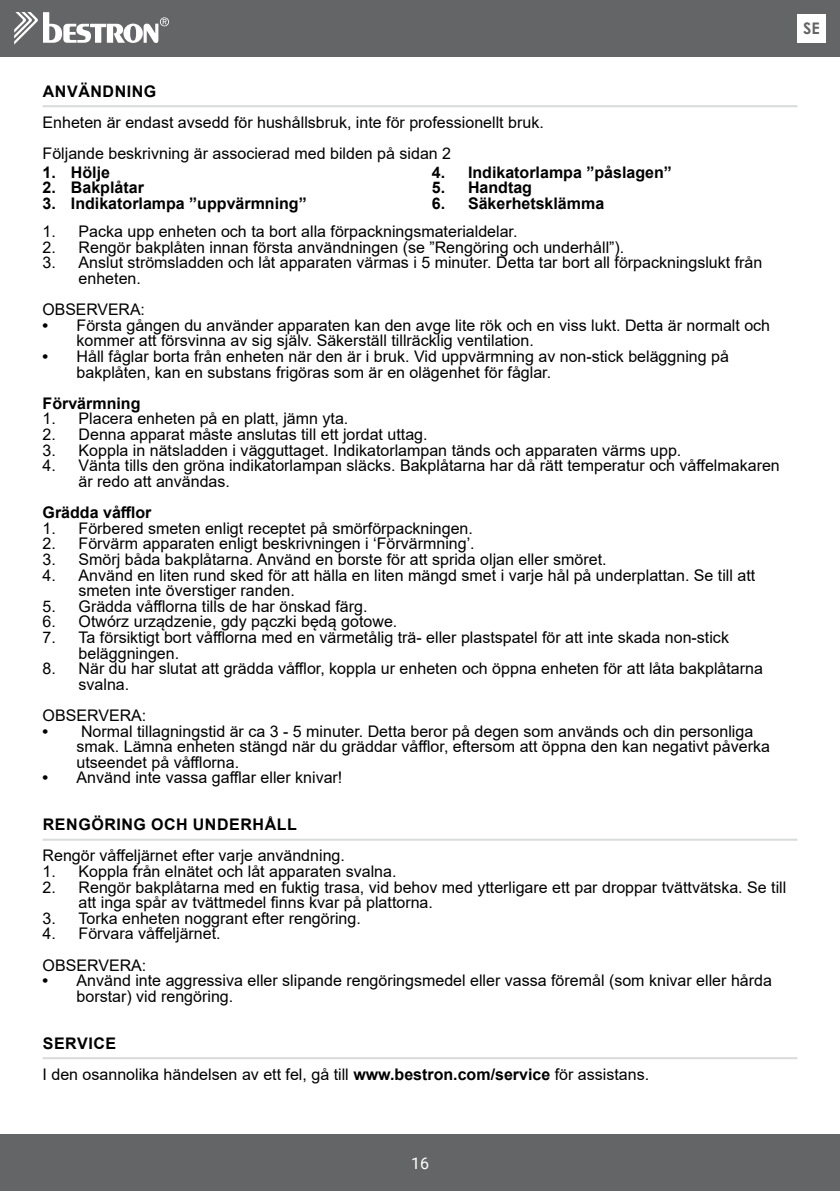
<style>
.page{position:relative;width:840px;height:1191px;background:#fff}
.page>*{position:absolute;margin:0;border:0;box-sizing:border-box;transform-origin:0 0}
.t1{font:16px/15.6px "Arial";color:#000}
.t2{font:700 16px "Arial";color:#000}
.t3{font:700 16px "Arial";letter-spacing:.035em;color:#000}
.t4{font:16px "Roboto";color:#fff}
.t5{font:700 16px "Century Gothic";color:#646567}
.s1{font-weight:700}
</style>
<div class="page">
<hr style="left:43px;top:105px;width:754px;height:2px;background:#d9dadb">
<hr style="left:43px;top:838px;width:754px;height:2px;background:#d9dadb">
<hr style="left:43px;top:1057px;width:754px;height:2px;background:#d9dadb">
<div style="left:0;top:0;width:839px;height:57px;background:#646567"></div>
<div style="left:0;top:1134px;width:839px;height:57px;background:#646567"></div>
<svg style="left:14px;top:12px;width:155px;height:33px"></svg>
<div style="left:797px;top:14px;width:28px;height:29px;background:#fff"></div>
<p class="t5" style="left:802px;top:19px;width:18px">SE</p>
<p class="t3" style="left:43px;top:82px;width:115px">ANVÄNDNING</p>
<p class="t1" style="left:43px;top:108px;width:502px;line-height:31.2px">Enheten är endast avsedd för hushållsbruk, inte för professionellt bruk.<br>Följande beskrivning är associerad med bilden på sidan 2</p>
<p class="t2" style="left:43px;top:163px;width:69px">1. Hölje</p>
<p class="t2" style="left:43px;top:178px;width:103px">2. Bakplåtar</p>
<p class="t2" style="left:43px;top:194px;width:265px">3. Indikatorlampa ”uppvärmning”</p>
<p class="t2" style="left:432px;top:163px;width:241px">4. Indikatorlampa ”påslagen”</p>
<p class="t2" style="left:432px;top:178px;width:102px">5. Handtag</p>
<p class="t2" style="left:432px;top:194px;width:174px">6. Säkerhetsklämma</p>
<p class="t1" style="left:43px;top:225px;width:476px">1. Packa upp enheten och ta bort alla förpackningsmaterialdelar.</p>
<p class="t1" style="left:43px;top:241px;width:583px">2. Rengör bakplåten innan första användningen (se ”Rengöring och underhåll”).</p>
<p class="t1" style="left:79px;top:256px;width:685px;text-indent:-36px">3. Anslut strömsladden och låt apparaten värmas i 5 minuter. Detta tar bort all förpackningslukt från enheten.</p>
<p class="t1" style="left:43px;top:302px;width:104px">OBSERVERA:</p>
<p class="t1" style="left:77px;top:319px;width:694px;text-indent:-34px"><span class="s1">•</span> Första gången du använder apparaten kan den avge lite rök och en viss lukt. Detta är normalt och kommer att försvinna av sig själv. Säkerställ tillräcklig ventilation.</p>
<p class="t1" style="left:77px;top:350px;width:653px;text-indent:-34px"><span class="s1">•</span> Håll fåglar borta från enheten när den är i bruk. Vid uppvärmning av non-stick beläggning på bakplåten, kan en substans frigöras som är en olägenhet för fåglar.</p>
<p class="t2" style="left:43px;top:392px;width:99px">Förvärmning</p>
<p class="t1" style="left:43px;top:412px;width:307px">1. Placera enheten på en platt, jämn yta.</p>
<p class="t1" style="left:43px;top:428px;width:386px">2. Denna apparat måste anslutas till ett jordat uttag.</p>
<p class="t1" style="left:43px;top:443px;width:640px">3. Koppla in nätsladden i vägguttaget. Indikatorlampan tänds och apparaten värms upp.</p>
<p class="t1" style="left:79px;top:459px;width:702px;text-indent:-36px">4. Vänta tills den gröna indikatorlampan släcks. Bakplåtarna har då rätt temperatur och våffelmakaren är redo att användas.</p>
<p class="t2" style="left:43px;top:501px;width:110px">Grädda våfflor</p>
<p class="t1" style="left:43px;top:521px;width:431px">1. Förbered smeten enligt receptet på smörförpackningen.</p>
<p class="t1" style="left:43px;top:537px;width:433px">2. Förvärm apparaten enligt beskrivningen i ‘Förvärmning’.</p>
<p class="t1" style="left:43px;top:553px;width:565px">3. Smörj båda bakplåtarna. Använd en borste för att sprida oljan eller smöret.</p>
<p class="t1" style="left:79px;top:568px;width:677px;text-indent:-36px">4. Använd en liten rund sked för att hälla en liten mängd smet i varje hål på underplattan. Se till att smeten inte överstiger randen.</p>
<p class="t1" style="left:43px;top:599px;width:326px">5. Grädda våfflorna tills de har önskad färg.</p>
<p class="t1" style="left:43px;top:615px;width:356px">6. Otwórz urządzenie, gdy pączki będą gotowe.</p>
<p class="t1" style="left:79px;top:631px;width:651px;text-indent:-36px">7. Ta försiktigt bort våfflorna med en värmetålig trä- eller plastspatel för att inte skada non-stick beläggningen.</p>
<p class="t1" style="left:79px;top:662px;width:685px;text-indent:-36px">8. När du har slutat att grädda våfflor, koppla ur enheten och öppna enheten för att låta bakplåtarna svalna.</p>
<p class="t1" style="left:43px;top:707px;width:105px">OBSERVERA:</p>
<p class="t1" style="left:77px;top:724px;width:694px;text-indent:-34px"><span class="s1">•</span> Normal tillagningstid är ca 3 - 5 minuter. Detta beror på degen som används och din personliga smak. Lämna enheten stängd när du gräddar våfflor, eftersom att öppna den kan negativt påverka utseendet på våfflorna.</p>
<p class="t1" style="left:43px;top:770px;width:301px"><span class="s1">•</span> Använd inte vassa gafflar eller knivar!</p>
<p class="t3" style="left:43px;top:815px;width:255px">RENGÖRING OCH UNDERHÅLL</p>
<p class="t1" style="left:43px;top:848px;width:304px">Rengör våffeljärnet efter varje användning.</p>
<p class="t1" style="left:43px;top:865px;width:355px">1. Koppla från elnätet och låt apparaten svalna.</p>
<p class="t1" style="left:79px;top:880px;width:708px;text-indent:-36px">2. Rengör bakplåtarna med en fuktig trasa, vid behov med ytterligare ett par droppar tvättvätska. Se till att inga spår av tvättmedel finns kvar på plattorna.</p>
<p class="t1" style="left:43px;top:911px;width:319px">3. Torka enheten noggrant efter rengöring.</p>
<p class="t1" style="left:43px;top:919px;width:179px;line-height:31.2px">4. Förvara våffeljärnet.<br>OBSERVERA:</p>
<p class="t1" style="left:77px;top:972px;width:696px;text-indent:-34px"><span class="s1">•</span> Använd inte aggressiva eller slipande rengöringsmedel eller vassa föremål (som knivar eller hårda borstar) vid rengöring.</p>
<p class="t1" style="left:42px;top:1028px;width:607px;line-height:31.2px"><span class="s1">SERVICE<br></span>I den osannolika händelsen av ett fel, gå till <span class="s1">www.bestron.com/service</span> för assistans.</p>
<p class="t4" style="left:411px;top:1156px;width:19px">16</p>
</div>
